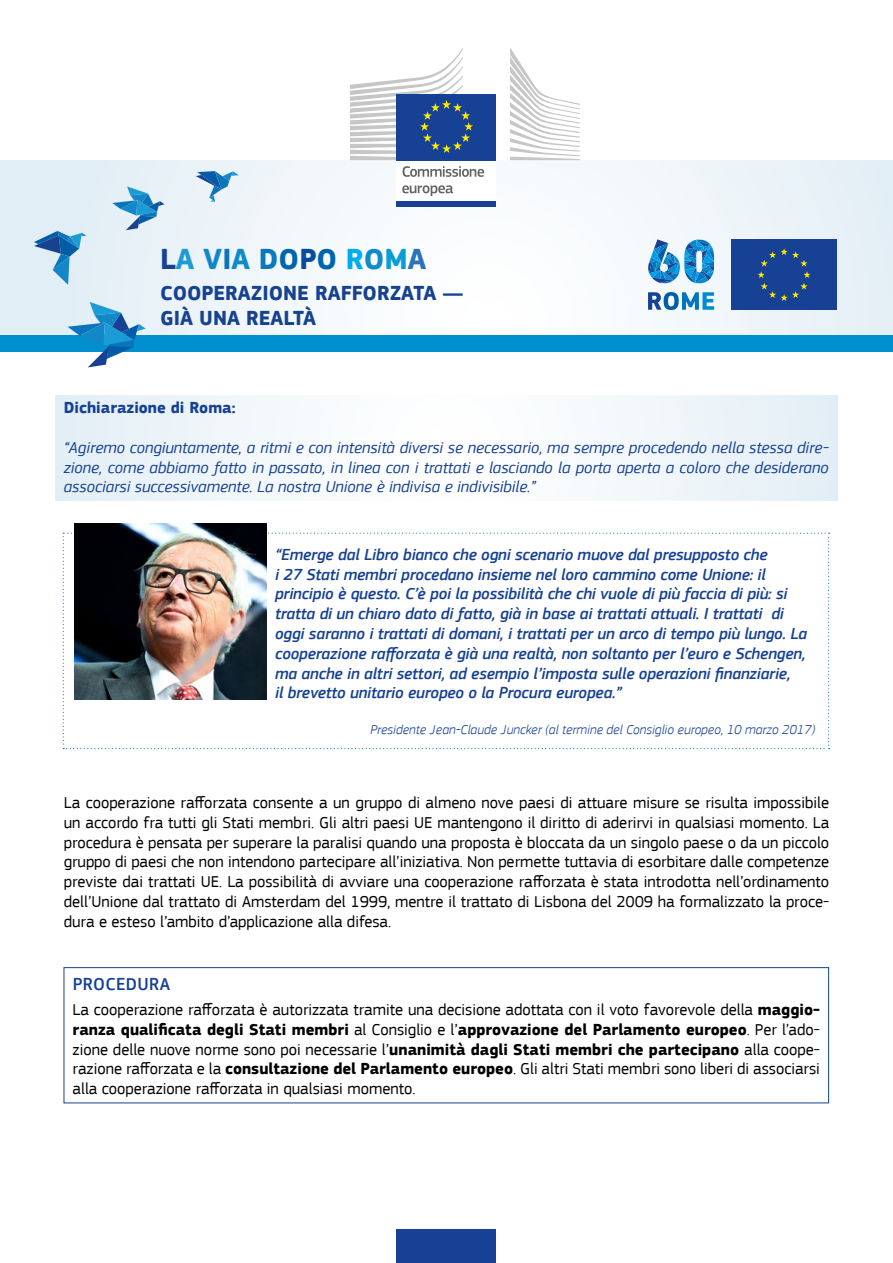
<style>
.page{position:relative;width:893px;height:1263px;background:#fff}
.page>*{position:absolute;margin:0;border:0;box-sizing:border-box;transform-origin:0 0}
.t1{font:700 30px "EC Square Sans Pro";color:#0f8acb}
.Title_2{font:700 21px/25.2px "EC Square Sans Pro";color:#164291}
.Title_4{font:500 18px "EC Square Sans Pro";letter-spacing:.02em;color:#164194}
.body_text_11{font:16.5px/19.8px "EC Square Sans Pro";color:#000;text-align:justify}
.medium_italic_blue{font:italic 500 16.5px/19.8px "EC Square Sans Pro";letter-spacing:-.01em;color:#164194}
.Italic_blue{font:italic 16.5px/19.8px "EC Square Sans Pro";color:#164194;text-align:justify}
.Title_3{font:700 16.5px "EC Square Sans Pro";color:#164194}
.President_text{font:italic 300 13.5px "EC Square Sans Pro";color:#164194}
.s1{color:#17428f}
.s2{color:#1c9cd6}
.s3{color:#1487c9}
.s4{color:#0a75ba}
.s5{color:#0a79be}
.s6{color:#0065af}
.s7{color:#084d9c}
.s8{color:#00adef}
.s9{color:#099dd8}
.s10{color:#2c73ba}
.s11{font-weight:700}
</style>
<div class="page">
<svg style="left:63px;top:533px;width:767px;height:216px"></svg>
<img style="left:75px;top:523px;width:192px;height:176px">
<svg style="left:55px;top:396px;width:783px;height:105px"></svg>
<div style="left:64px;top:967px;width:765px;height:136px;border:1px solid #164194"></div>
<div style="left:0;top:334px;width:893px;height:18px;background:#008fcf"></div>
<svg style="left:0;top:160px;width:893px;height:175px"></svg>
<svg style="left:68px;top:302px;width:78px;height:65px"></svg>
<svg style="left:34px;top:231px;width:53px;height:54px;background:#95bedc"></svg>
<svg style="left:648px;top:239px;width:66px;height:46px"></svg>
<svg style="left:648px;top:292px;width:66px;height:18px"></svg>
<div style="left:732px;top:240px;width:105px;height:70px;background:#164194"></div>
<svg style="left:757px;top:248px;width:54px;height:53px"></svg>
<svg style="left:112px;top:186px;width:52px;height:44px;background:#97c4e1"></svg>
<svg style="left:196px;top:171px;width:43px;height:31px"></svg>
<div style="left:397px;top:1229px;width:99px;height:34px;background:#164194"></div>
<div style="left:397px;top:158px;width:99px;height:44px;background:#fff"></div>
<div style="left:397px;top:94px;width:99px;height:66px;background:#164194"></div>
<svg style="left:350px;top:48px;width:123px;height:112px"></svg>
<div style="left:397px;top:201px;width:99px;height:5px;background:#164194"></div>
<svg style="left:510px;top:48px;width:70px;height:112px"></svg>
<svg style="left:403px;top:166px;width:81px;height:11px"></svg>
<svg style="left:402px;top:185px;width:51px;height:11px"></svg>
<p class="t1" style="left:160px;top:241px;width:268px"><span class="s1">L</span><span class="s2">A</span> <span class="s3">V</span><span class="s4">I</span>A <span class="s5">D</span><span class="s6">O</span><span class="s7">P</span><span class="s6">O</span> <span class="s8">R</span>O<span class="s9">M</span><span class="s10">A</span></p>
<p class="Title_2" style="left:160px;top:281px;width:305px">COOPERAZIONE RAFFORZATA —<br>GIÀ UNA REALTÀ</p>
<p class="Title_3" style="left:64px;top:398px;width:173px">Dichiarazione di Roma:</p>
<p class="Italic_blue" style="left:64px;top:437px;width:766px">“Agiremo congiuntamente, a ritmi e con intensità diversi se necessario, ma sempre procedendo nella stessa dire&shy;zione, come abbiamo fatto in passato, in linea con i trattati e lasciando la porta aperta a coloro che desiderano associarsi successivamente. La nostra Unione è indivisa e indivisibile.”</p>
<p class="medium_italic_blue" style="left:275px;top:545px;width:534px">“Emerge dal Libro bianco che ogni scenario muove dal presupposto che<br>i 27 Stati membri procedano insieme nel loro cammino come Unione: il principio è questo. C’è poi la possibilità che chi vuole di più faccia di più: si tratta di un chiaro dato di fatto, già in base ai trattati attuali. I trattati di oggi saranno i trattati di domani, i trattati per un arco di tempo più lungo. La cooperazione rafforzata è già una realtà, non soltanto per l’euro e Schengen, ma anche in altri settori, ad esempio l’imposta sulle operazioni finanziarie,<br>il brevetto unitario europeo o la Procura europea.”</p>
<p class="President_text" style="left:370px;top:722px;width:446px">Presidente Jean-Claude Juncker (al termine del Consiglio europeo, 10 marzo 2017)</p>
<p class="body_text_11" style="left:64px;top:793px;width:767px">La cooperazione rafforzata consente a un gruppo di almeno nove paesi di attuare misure se risulta impossibile un accordo fra tutti gli Stati membri. Gli altri paesi UE mantengono il diritto di aderirvi in qualsiasi momento. La procedura è pensata per superare la paralisi quando una proposta è bloccata da un singolo paese o da un piccolo gruppo di paesi che non intendono partecipare all’iniziativa. Non permette tuttavia di esorbitare dalle competenze previste dai trattati UE. La possibilità di avviare una cooperazione rafforzata è stata introdotta nell’ordinamento dell’Unione dal trattato di Amsterdam del 1999, mentre il trattato di Lisbona del 2009 ha formalizzato la proce&shy;dura e esteso l’ambito d’applicazione alla difesa.</p>
<p class="Title_4" style="left:73px;top:973px;width:99px">PROCEDURA</p>
<p class="body_text_11" style="left:73px;top:1000px;width:749px">La cooperazione rafforzata è autorizzata tramite una decisione adottata con il voto favorevole della <span class="s11">maggio&shy;ranza qualificata degli Stati membri</span> al Consiglio e l’<span class="s11">approvazione del Parlamento europeo</span>. Per l’ado&shy;zione delle nuove norme sono poi necessarie l’<span class="s11">unanimità dagli Stati membri che partecipano</span> alla coope&shy;razione rafforzata e la <span class="s11">consultazione del Parlamento europeo</span>. Gli altri Stati membri sono liberi di associarsi alla cooperazione rafforzata in qualsiasi momento.</p>
</div>
